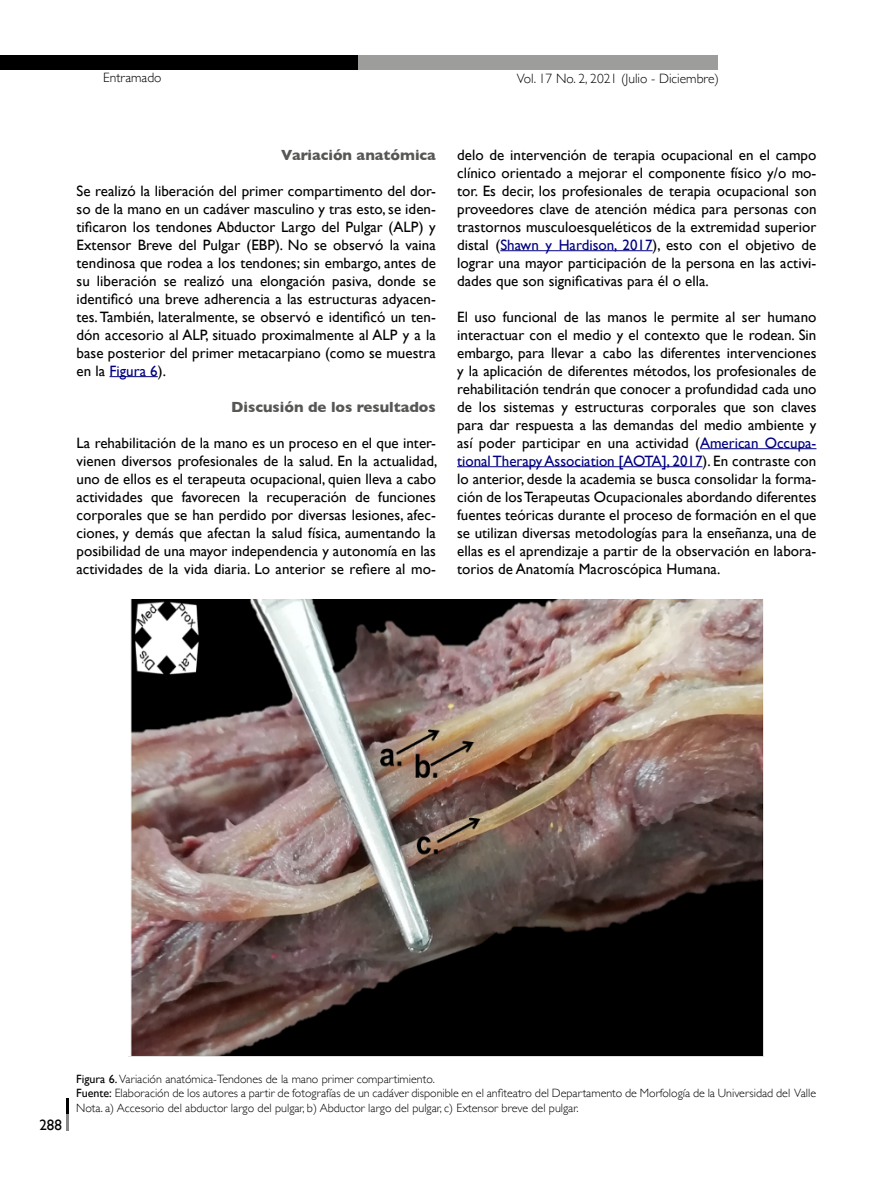
<style>
.page{position:relative;width:893px;height:1188px;background:#fff}
.page>*{position:absolute;margin:0;border:0;box-sizing:border-box;transform-origin:0 0}
.t1{font:15px/18px "Gill Sans";letter-spacing:.005em;color:#000;text-align:justify}
.t2{font:700 15px "Gill Sans";color:#575756}
.t3{font:300 13.5px "Gill Sans";color:#000}
.t4{font:300 12px/14.4px "Gill Sans";color:#000}
.s1{color:#000080}
.s2{font-weight:400}
</style>
<div class="page">
<svg style="left:66px;top:1099px;width:2px;height:31px"></svg>
<div style="left:358px;top:55px;width:360px;height:15px;background:#9d9d9c"></div>
<div style="left:0;top:55px;width:358px;height:15px;background:#000"></div>
<hr style="left:110px;top:376px;width:48px;height:1px;background:#000080">
<hr style="left:500px;top:250px;width:153px;height:1px;background:#000080">
<hr style="left:700px;top:448px;width:116px;height:1px;background:#000080">
<hr style="left:457px;top:466px;width:245px;height:1px;background:#000080">
<img style="left:130px;top:599px;width:633px;height:457px">
<p class="t3" style="left:103px;top:67px;width:60px">Entramado</p>
<p class="t3" style="left:517px;top:68px;width:204px">Vol. 17 No. 2, 2021 (Julio - Diciembre)</p>
<p class="t2" style="left:281px;top:143px;width:156px">Variación anatómica</p>
<p class="t1" style="left:77px;top:181px;width:361px">Se realizó la liberación del primer compartimento del dor&shy;so de la mano en un cadáver masculino y tras esto, se iden&shy;tificaron los tendones Abductor Largo del Pulgar (ALP) y Extensor Breve del Pulgar (EBP). No se observó la vaina tendinosa que rodea a los tendones; sin embargo, antes de su liberación se realizó una elongación pasiva, donde se identificó una breve adherencia a las estructuras adyacen&shy;tes. También, lateralmente, se observó e identificó un ten&shy;dón accesorio al ALP, situado proximalmente al ALP y a la base posterior del primer metacarpiano (como se muestra en la <span class="s1">Figura 6</span>).</p>
<p class="t2" style="left:231px;top:395px;width:206px">Discusión de los resultados</p>
<p class="t1" style="left:77px;top:433px;width:362px">La rehabilitación de la mano es un proceso en el que inter&shy;vienen diversos profesionales de la salud. En la actualidad, uno de ellos es el terapeuta ocupacional, quien lleva a cabo actividades que favorecen la recuperación de funciones corporales que se han perdido por diversas lesiones, afec&shy;ciones, y demás que afectan la salud física, aumentando la posibilidad de una mayor independencia y autonomía en las actividades de la vida diaria. Lo anterior se refiere al mo-</p>
<p class="t1" style="left:457px;top:145px;width:361px">delo de intervención de terapia ocupacional en el campo clínico orientado a mejorar el componente físico y/o mo&shy;tor. Es decir, los profesionales de terapia ocupacional son proveedores clave de atención médica para personas con trastornos musculoesqueléticos de la extremidad superior distal (<span class="s1">Shawn y Hardison, 2017</span>), esto con el objetivo de lograr una mayor participación de la persona en las activi&shy;dades que son significativas para él o ella.</p>
<p class="t1" style="left:457px;top:307px;width:361px">El uso funcional de las manos le permite al ser humano interactuar con el medio y el contexto que le rodean. Sin embargo, para llevar a cabo las diferentes intervenciones y la aplicación de diferentes métodos, los profesionales de rehabilitación tendrán que conocer a profundidad cada uno de los sistemas y estructuras corporales que son claves para dar respuesta a las demandas del medio ambiente y así poder participar en una actividad (<span class="s1">American Occupa&shy;tional Therapy Association [AOTA], 2017</span>). En contraste con lo anterior, desde la academia se busca consolidar la forma&shy;ción de los Terapeutas Ocupacionales abordando diferentes fuentes teóricas durante el proceso de formación en el que se utilizan diversas metodologías para la enseñanza, una de ellas es el aprendizaje a partir de la observación en labora&shy;torios de Anatomía Macroscópica Humana.</p>
<p class="t1" style="left:39px;top:1116px;width:24px">288</p>
<p class="t4" style="left:76px;top:1071px;width:741px"><span class="s2">Figura 6.</span> Variación anatómica-Tendones de la mano primer compartimiento.<br><span class="s2">Fuente:</span> Elaboración de los autores a partir de fotografías de un cadáver disponible en el anfiteatro del Departamento de Morfología de la Universidad del Valle<br>Nota. a) Accesorio del abductor largo del pulgar, b) Abductor largo del pulgar, c) Extensor breve del pulgar.</p>
</div>
